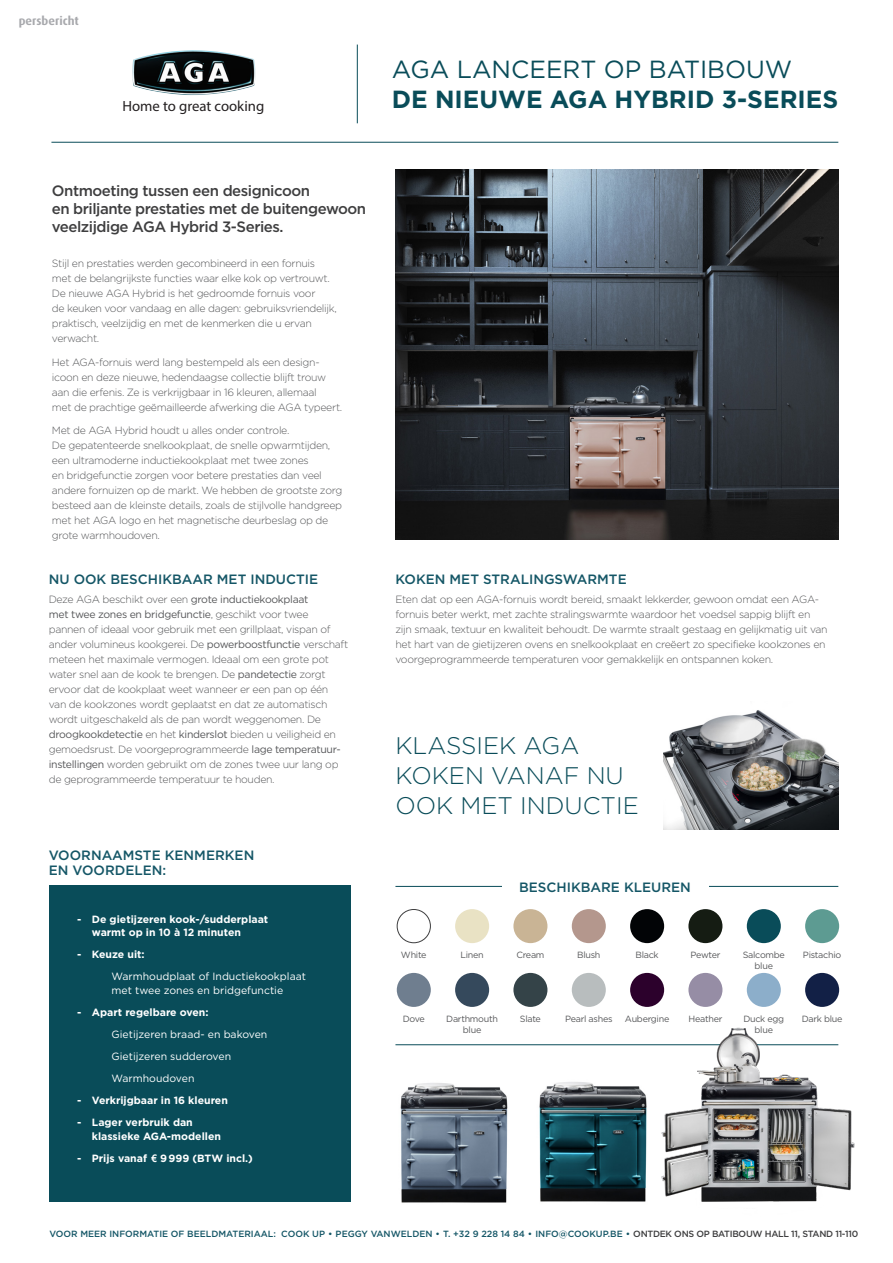
<style>
.page{position:relative;width:893px;height:1263px;background:#fff}
.page>*{position:absolute;margin:0;border:0;box-sizing:border-box;transform-origin:0 0}
.t1{font:700 24.75px/30px "Gotham";color:#094c59}
.t2{font:300 24px/30px "Gotham";color:#094c59}
.t3{font:500 15px/18px "Gotham";letter-spacing:-.03em;color:#3e3e3f}
.t4{font:14.85px "Myriad Pro";color:#231f20}
.AGA_tussentitels{font:500 13.5px/15px "Gotham";color:#145666}
.t5{font:700 12px "Dax";color:#a8a9ad}
.AGA_doorlopende{font:300 10.5px/15px "Gotham";letter-spacing:-.03em;color:#57585a}
.t6{font:700 10.5px/13.5px "Gotham";color:#fff}
.t7{font:10.5px/13.5px "Gotham";color:#fff}
.AGA_tussentitels-2{font:500 9px "Gotham";color:#145666}
.AGA_doorlopende-2{font:9px/10.5px "Gotham";letter-spacing:-.03em;color:#57585a;text-align:center}
.s1{font-weight:400}
.s2{font-family:"Helvetica Neue"}
.s3{color:#3e3e3f}
</style>
<div class="page">
<img style="left:400px;top:1083px;width:108px;height:120px">
<img style="left:395px;top:170px;width:443px;height:369px">
<div style="left:50px;top:886px;width:301px;height:316px;background:#094c59"></div>
<img style="left:664px;top:710px;width:175px;height:120px">
<img style="left:132px;top:50px;width:123px;height:45px">
<hr style="left:51px;top:142px;width:787px;height:1px;background:#094c59">
<hr style="left:357px;top:45px;width:1px;height:78px;background:#094c59">
<img style="left:539px;top:1082px;width:103px;height:120px">
<hr style="left:395px;top:886px;width:443px;height:1px;background:#094c59">
<hr style="left:395px;top:1044px;width:443px;height:1px;background:#094c59">
<div style="left:502px;top:876px;width:206px;height:19px;background:#fff"></div>
<div style="left:397px;top:909px;width:34px;height:34px;border:1px solid #3e3e3f;border-radius:50%"></div>
<div style="left:455px;top:909px;width:34px;height:34px;background:#e9e2c4;border-radius:50%"></div>
<div style="left:513px;top:909px;width:34px;height:34px;background:#c9b495;border-radius:50%"></div>
<div style="left:572px;top:909px;width:34px;height:34px;background:#b4978d;border-radius:50%"></div>
<div style="left:630px;top:909px;width:34px;height:34px;background:#020406;border-radius:50%"></div>
<div style="left:688px;top:909px;width:34px;height:34px;background:#151c13;border-radius:50%"></div>
<div style="left:747px;top:909px;width:34px;height:34px;background:#094c59;border-radius:50%"></div>
<div style="left:805px;top:909px;width:34px;height:34px;background:#5d9b92;border-radius:50%"></div>
<div style="left:397px;top:973px;width:34px;height:34px;background:#6f7e8f;border-radius:50%"></div>
<div style="left:455px;top:973px;width:34px;height:34px;background:#35495c;border-radius:50%"></div>
<div style="left:513px;top:973px;width:34px;height:34px;background:#344348;border-radius:50%"></div>
<div style="left:572px;top:973px;width:34px;height:34px;background:#b8bdbe;border-radius:50%"></div>
<div style="left:630px;top:973px;width:34px;height:34px;background:#2c012c;border-radius:50%"></div>
<div style="left:688px;top:973px;width:34px;height:34px;background:#968da5;border-radius:50%"></div>
<div style="left:747px;top:973px;width:34px;height:34px;background:#8caeca;border-radius:50%"></div>
<div style="left:805px;top:973px;width:34px;height:34px;background:#122046;border-radius:50%"></div>
<img style="left:642px;top:1027px;width:213px;height:175px">
<p class="t5" style="left:19px;top:14px;width:62px">persbericht</p>
<p class="t4" style="left:122px;top:97px;width:143px">Home to great cooking</p>
<p class="t1" style="left:392px;top:54px;width:448px"><span class="s1">AGA LANCEERT OP BATIBOUW<br></span>DE NIEUWE AGA HYBRID 3-SERIES</p>
<p class="t3" style="left:52px;top:181px;width:316px">Ontmoeting tussen een designicoon<br>en briljante prestaties met de buitengewoon veelzijdige AGA Hybrid 3-Series.</p>
<p class="AGA_doorlopende" style="left:52px;top:256px;width:286px">Stijl en prestaties werden gecombineerd in een fornuis met de belangrijkste functies waar elke kok op vertrouwt.<br>De nieuwe AGA Hybrid is het gedroomde fornuis voor<br>de keuken voor vandaag en alle dagen: gebruiksvriendelijk, praktisch, veelzijdig en met de kenmerken die u ervan verwacht.</p>
<p class="AGA_doorlopende" style="left:52px;top:354px;width:292px">Het AGA-fornuis werd lang bestempeld als een design&shy;icoon en deze nieuwe, hedendaagse collectie blijft trouw aan die erfenis. Ze is verkrijgbaar in 16 kleuren, allemaal<br>met de prachtige geëmailleerde afwerking die AGA typeert.</p>
<p class="AGA_doorlopende" style="left:52px;top:423px;width:292px">Met de AGA Hybrid houdt u alles onder controle.<br>De gepatenteerde snelkookplaat, de snelle opwarmtijden, een ultramoderne inductiekookplaat met twee zones<br>en bridgefunctie zorgen voor betere prestaties dan veel andere fornuizen op de markt. We hebben de grootste zorg besteed aan de kleinste details, zoals de stijlvolle handgreep met het AGA logo en het magnetische deurbeslag op de grote warmhoudoven.</p>
<p class="AGA_tussentitels" style="left:49px;top:571px;width:271px">NU OOK BESCHIKBAAR MET INDUCTIE</p>
<p class="AGA_doorlopende" style="left:49px;top:592px;width:301px">Deze AGA beschikt over een <span class="s1">grote inductiekookplaat<br>met twee zones en bridgefunctie</span>, geschikt voor twee<br>pannen of ideaal voor gebruik met een grillplaat, vispan of ander volumineus kookgerei. De <span class="s1">powerboostfunctie</span> verschaft meteen het maximale vermogen. Ideaal om een grote pot water snel aan de kook te brengen. De <span class="s1">pandetectie</span> zorgt ervoor dat de kookplaat weet wanneer er een pan op één van de kookzones wordt geplaatst en dat ze automatisch wordt uitgeschakeld als de pan wordt weggenomen. De <span class="s1">droogkookdetectie</span> en het <span class="s1">kinderslot</span> bieden u veiligheid en gemoedsrust. De voorgeprogrammeerde <span class="s1">lage temperatuur&shy;instellingen</span> worden gebruikt om de zones twee uur lang op de geprogrammeerde temperatuur te houden.</p>
<p class="AGA_tussentitels" style="left:49px;top:848px;width:207px">VOORNAAMSTE KENMERKEN<br>EN VOORDELEN:</p>
<p class="t6" style="left:92px;top:912px;width:178px;text-indent:-15px">- De gietijzeren kook-/sudderplaat warmt op in 10 à 12 minuten</p>
<p class="t6" style="left:77px;top:948px;width:69px">- Keuze uit:</p>
<p class="t7" style="left:112px;top:970px;width:196px">Warmhoudplaat of Inductiekookplaat met twee zones en bridgefunctie</p>
<p class="t6" style="left:77px;top:1005px;width:133px">- Apart regelbare oven:</p>
<p class="t7" style="left:112px;top:1027px;width:157px">Gietijzeren braad- en bakoven</p>
<p class="t7" style="left:112px;top:1049px;width:121px">Gietijzeren sudderoven</p>
<p class="t7" style="left:112px;top:1071px;width:84px">Warmhoudoven</p>
<p class="t6" style="left:77px;top:1093px;width:152px">- Verkrijgbaar in 16 kleuren</p>
<p class="t6" style="left:92px;top:1115px;width:131px;text-indent:-15px">- Lager verbruik dan klassieke AGA-modellen</p>
<p class="t6" style="left:77px;top:1151px;width:177px">- Prijs vanaf <span class="s2">€</span> 9 999 (BTW incl.)</p>
<p class="AGA_tussentitels" style="left:395px;top:571px;width:233px">KOKEN MET STRALINGSWARMTE</p>
<p class="AGA_doorlopende" style="left:395px;top:592px;width:434px">Eten dat op een AGA-fornuis wordt bereid, smaakt lekkerder, gewoon omdat een AGA&shy;fornuis beter werkt, met zachte stralingswarmte waardoor het voedsel sappig blijft en zijn smaak, textuur en kwaliteit behoudt. De warmte straalt gestaag en gelijkmatig uit van het hart van de gietijzeren ovens en snelkookplaat en creëert zo specifieke kookzones en voorgeprogrammeerde temperaturen voor gemakkelijk en ontspannen koken.</p>
<p class="t2" style="left:395px;top:730px;width:245px">KLASSIEK AGA<br>KOKEN VANAF NU<br>OOK MET INDUCTIE</p>
<p class="AGA_tussentitels" style="left:519px;top:879px;width:173px">BESCHIKBARE KLEUREN</p>
<p class="AGA_doorlopende-2" style="left:401px;top:949px;width:27px">White</p>
<p class="AGA_doorlopende-2" style="left:460px;top:949px;width:25px">Linen</p>
<p class="AGA_doorlopende-2" style="left:516px;top:949px;width:30px">Cream</p>
<p class="AGA_doorlopende-2" style="left:577px;top:949px;width:25px">Blush</p>
<p class="AGA_doorlopende-2" style="left:635px;top:949px;width:25px">Black</p>
<p class="AGA_doorlopende-2" style="left:690px;top:949px;width:31px">Pewter</p>
<p class="AGA_doorlopende-2" style="left:743px;top:949px;width:44px">Salcombe blue</p>
<p class="AGA_doorlopende-2" style="left:803px;top:949px;width:40px">Pistachio</p>
<p class="AGA_doorlopende-2" style="left:403px;top:1013px;width:24px">Dove</p>
<p class="AGA_doorlopende-2" style="left:446px;top:1013px;width:53px">Darthmouth blue</p>
<p class="AGA_doorlopende-2" style="left:520px;top:1013px;width:23px">Slate</p>
<p class="AGA_doorlopende-2" style="left:565px;top:1013px;width:49px">Pearl ashes</p>
<p class="AGA_doorlopende-2" style="left:625px;top:1013px;width:46px">Aubergine</p>
<p class="AGA_doorlopende-2" style="left:688px;top:1013px;width:35px">Heather</p>
<p class="AGA_doorlopende-2" style="left:743px;top:1013px;width:42px">Duck egg blue</p>
<p class="AGA_doorlopende-2" style="left:802px;top:1013px;width:42px">Dark blue</p>
<p class="AGA_tussentitels-2" style="left:50px;top:1229px;width:810px">VOOR MEER INFORMATIE OF BEELDMATERIAAL: COOK UP • PEGGY VANWELDEN • T. +32 9 228 14 84 • INFO@COOKUP.BE • <span class="s3">ONTDEK ONS OP BATIBOUW HALL 11, STAND 11-110</span></p>
</div>
